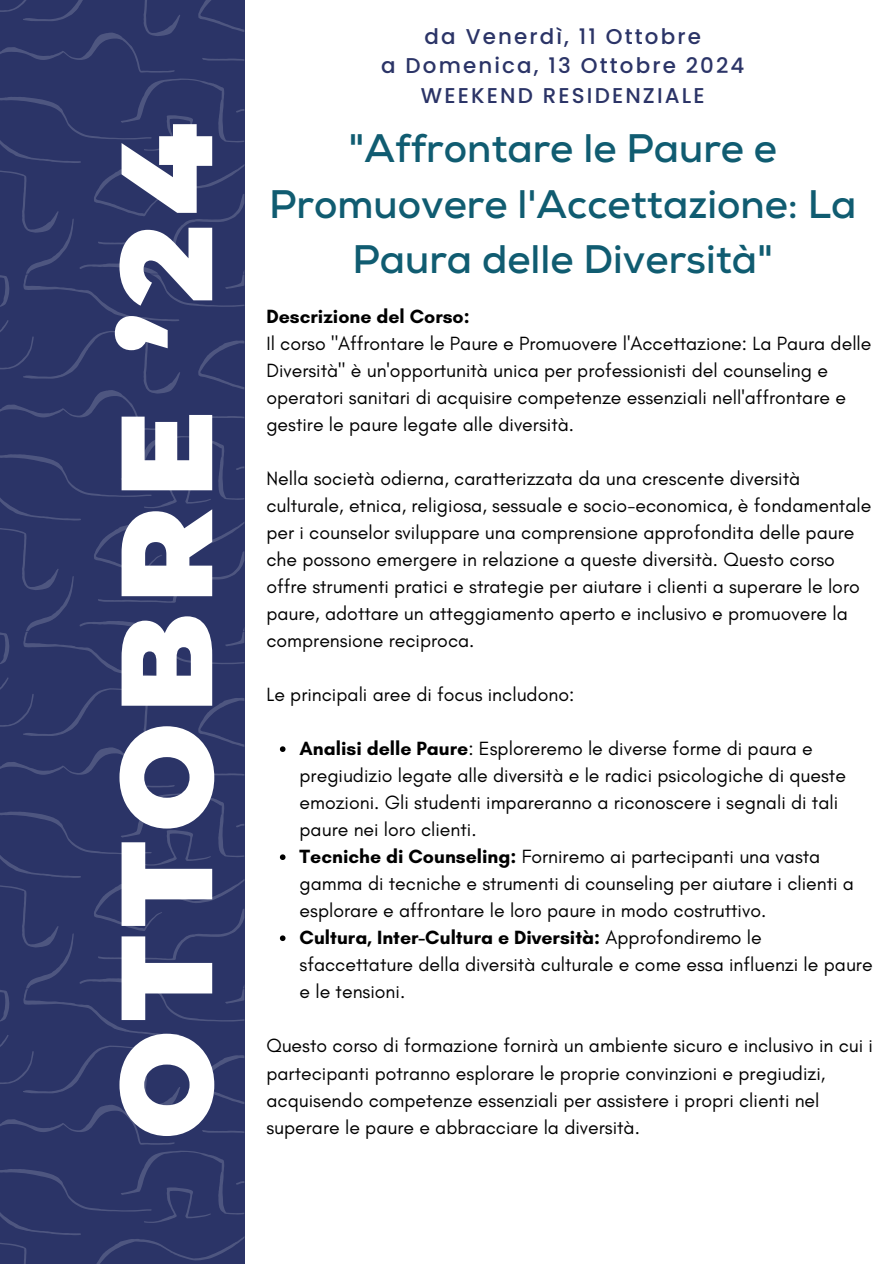
<style>
.page{position:relative;width:893px;height:1264px;background:#fff}
.page>*{position:absolute;margin:0;border:0;box-sizing:border-box;transform-origin:0 0}
.t1{font:900 129.45px "Montserrat";letter-spacing:.075em;color:#fff}
.t2{font:700 39.75px/55.2px "Nexa";color:#105c71;text-align:center}
.t3{font:500 21.45px "Poppins";letter-spacing:.1em;color:#2b3467}
.t4{font:19.5px/27px "Glacial Indifference";color:#000}
.t5{font:700 19.5px "Glacial Indifference";color:#000}
.s1{font-weight:700}
</style>
<div class="page">
<svg style="left:0;top:0;width:244px;height:1263px;background:#2d3668"></svg>
<svg style="left:280px;top:746px;width:5px;height:6px"></svg>
<svg style="left:280px;top:854px;width:5px;height:6px"></svg>
<svg style="left:280px;top:935px;width:5px;height:6px"></svg>
<p class="t1" style="left:87px;top:1139px;width:1017px;rotate:-90deg">OTTOBRE ’24</p>
<p class="t3" style="left:424px;top:22px;width:278px">da Venerdì, 11 Ottobre</p>
<p class="t3" style="left:381px;top:51px;width:365px">a Domenica, 13 Ottobre 2024</p>
<p class="t3" style="left:421px;top:80px;width:285px">WEEKEND RESIDENZIALE</p>
<p class="t2" style="left:269px;top:122px;width:589px">"Affrontare le Paure e<br>Promuovere l'Accettazione: La<br>Paura delle Diversità"</p>
<p class="t5" style="left:266px;top:304px;width:205px">Descrizione del Corso:</p>
<p class="t4" style="left:266px;top:330px;width:606px">Il corso "Affrontare le Paure e Promuovere l'Accettazione: La Paura delle Diversità" è un'opportunità unica per professionisti del counseling e operatori sanitari di acquisire competenze essenziali nell'affrontare e gestire le paure legate alle diversità.</p>
<p class="t4" style="left:266px;top:465px;width:606px">Nella società odierna, caratterizzata da una crescente diversità culturale, etnica, religiosa, sessuale e socio-economica, è fondamentale per i counselor sviluppare una comprensione approfondita delle paure che possono emergere in relazione a queste diversità. Questo corso offre strumenti pratici e strategie per aiutare i clienti a superare le loro paure, adottare un atteggiamento aperto e inclusivo e promuovere la comprensione reciproca.</p>
<p class="t4" style="left:266px;top:681px;width:309px">Le principali aree di focus includono:</p>
<p class="t4" style="left:299px;top:735px;width:548px"><span class="s1">Analisi delle Paure</span>: Esploreremo le diverse forme di paura e pregiudizio legate alle diversità e le radici psicologiche di queste emozioni. Gli studenti impareranno a riconoscere i segnali di tali paure nei loro clienti.</p>
<p class="t4" style="left:299px;top:843px;width:556px"><span class="s1">Tecniche di Counseling:</span> Forniremo ai partecipanti una vasta gamma di tecniche e strumenti di counseling per aiutare i clienti a esplorare e affrontare le loro paure in modo costruttivo.</p>
<p class="t4" style="left:299px;top:924px;width:574px"><span class="s1">Cultura, Inter-Cultura e Diversità:</span> Approfondiremo le sfaccettature della diversità culturale e come essa influenzi le paure e le tensioni.</p>
<p class="t4" style="left:266px;top:1032px;width:608px">Questo corso di formazione fornirà un ambiente sicuro e inclusivo in cui i partecipanti potranno esplorare le proprie convinzioni e pregiudizi, acquisendo competenze essenziali per assistere i propri clienti nel superare le paure e abbracciare la diversità.</p>
</div>
